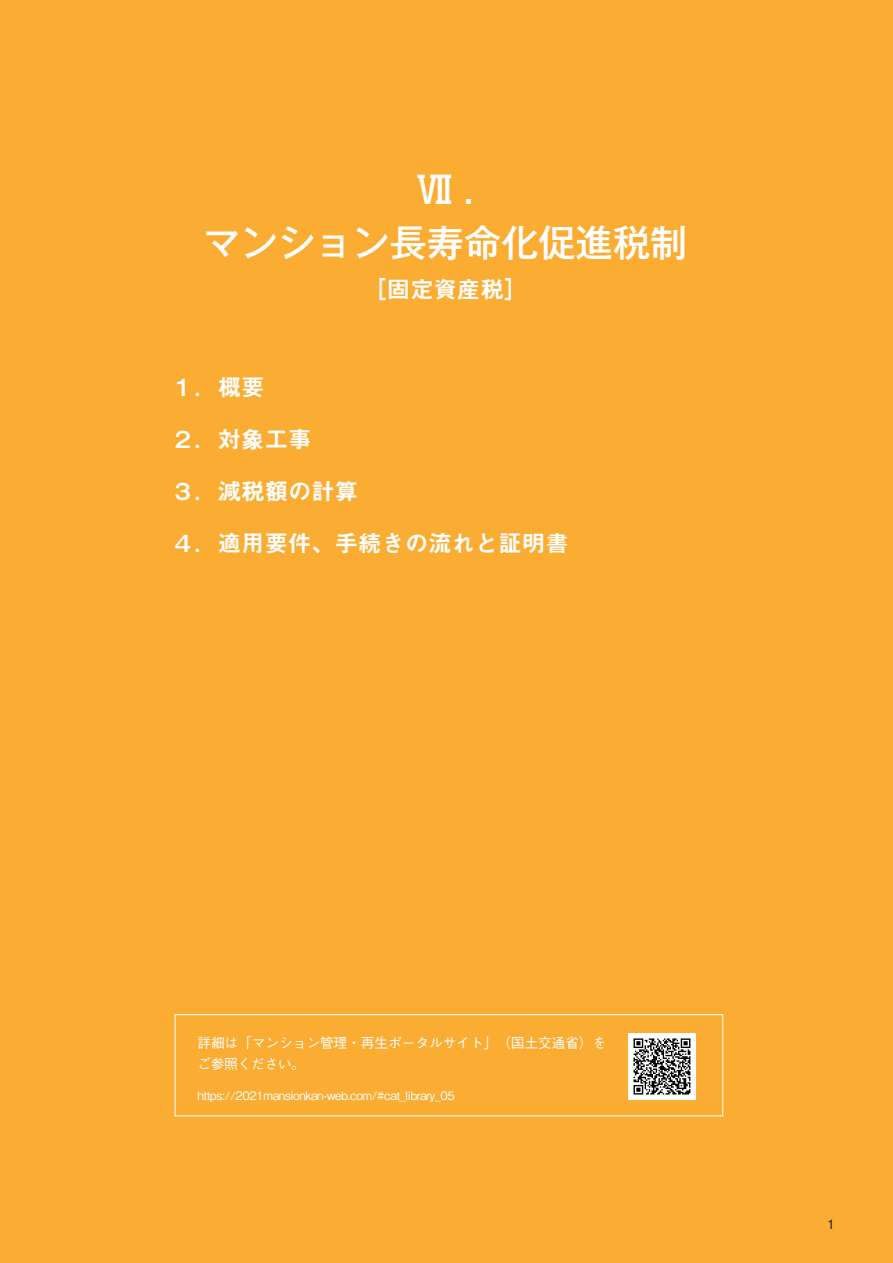
<style>
.page{position:relative;width:893px;height:1263px;background:#fbac33}
.page>*{position:absolute;margin:0;border:0;box-sizing:border-box;transform-origin:0 0}
.t1{font:500 37.2px "Gothic MB101 Pro";color:#fff}
.t2{font:23.4px "Midashi Go Pro MB31";color:#fff}
.t3{font:500 13.8px/21.3px "Gothic BBB Pro";letter-spacing:-.015em;color:#fff}
.t4{font:500 12.75px "Gothic BBB Pro";color:#231f20}
.t5{font:500 11.7px "Gothic BBB Pro";letter-spacing:-.03em;color:#fff}
</style>
<div class="page">
<div style="left:175px;top:1014px;width:548px;height:102px;border:1px solid #fff"></div>
<img style="left:629px;top:1033px;width:66px;height:66px">
<p class="t1" style="left:416px;top:159px;width:60px">Ⅶ .</p>
<p class="t1" style="left:204px;top:212px;width:485px">マンション長寿命化促進税制</p>
<p class="t2" style="left:364px;top:270px;width:165px">［固定資産税］</p>
<p class="t2" style="left:171px;top:368px;width:95px">１．概要</p>
<p class="t2" style="left:171px;top:420px;width:142px">２．対象工事</p>
<p class="t2" style="left:171px;top:472px;width:189px">３．減税額の計算</p>
<p class="t2" style="left:171px;top:525px;width:399px">４．適用要件、手続きの流れと証明書</p>
<p class="t3" style="left:197px;top:1030px;width:410px">詳細は「マンション管理・再生ポータルサイト」（国土交通省）をご参照ください。</p>
<p class="t5" style="left:197px;top:1086px;width:259px">https://2021mansionkan-web.com/#cat_library_05</p>
<p class="t4" style="left:827px;top:1214px;width:10px">1</p>
</div>
